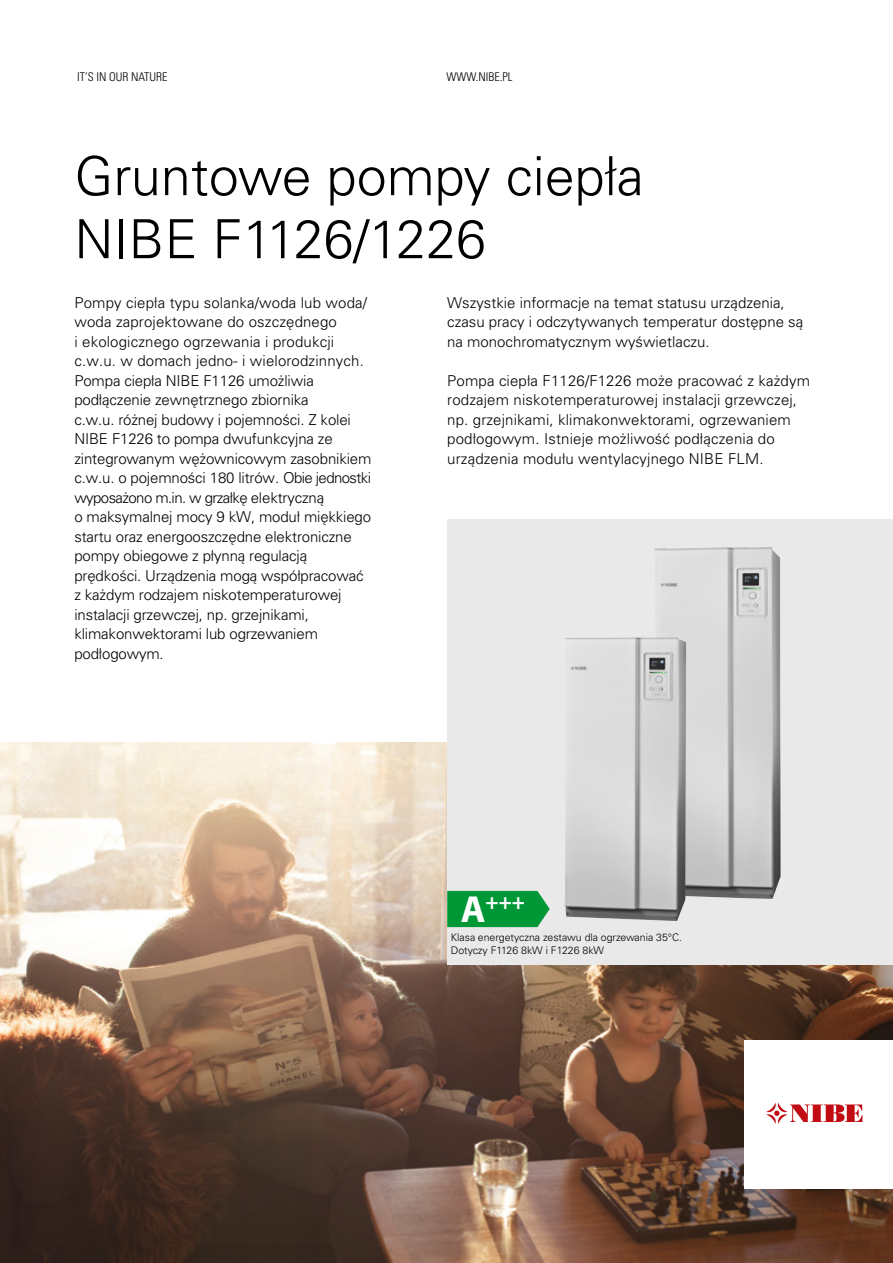
<style>
.page{position:relative;width:893px;height:1263px;background:#fff}
.page>*{position:absolute;margin:0;border:0;box-sizing:border-box;transform-origin:0 0}
.t1{font:300 54px/63px "Univers LT Pro 45";color:#000}
.t2{font:700 22.05px "Myriad Pro";color:#fff}
.t3{font:300 15px/19.5px "Univers LT Pro 45";letter-spacing:-.01em;color:#000}
.t4{font:300 15px/19.5px "Univers LT Pro 45";letter-spacing:.01em;color:#000}
.t5{font:300 condensed 12px "Univers LT Pro";color:#000}
.t6{font:300 10.5px/12.6px "Univers LT Pro 45";color:#000}
.s1{font-size:37.95px}
</style>
<div class="page">
<img style="left:0;top:742px;width:893px;height:521px">
<div style="left:447px;top:519px;width:446px;height:445px;background:#eae9e9"></div>
<img style="left:654px;top:547px;width:127px;height:352px">
<img style="left:564px;top:637px;width:122px;height:284px">
<div style="left:744px;top:1040px;width:149px;height:148px;background:#fff"></div>
<svg style="left:766px;top:1102px;width:96px;height:22px"></svg>
<svg style="left:447px;top:891px;width:103px;height:36px;background:#0f9d41"></svg>
<p class="t5" style="left:77px;top:69px;width:92px">IT’S IN OUR NATURE</p>
<p class="t5" style="left:446px;top:69px;width:67px">WWW.NIBE.PL</p>
<h1 class="t1" style="left:74px;top:144px;width:571px">Gruntowe pompy ciepła<br>NIBE F1126/1226</h1>
<p class="t3" style="left:74px;top:292px;width:298px">Pompy ciepła typu solanka/woda lub woda/ woda zaprojektowane do oszczędnego<br>i ekologicznego ogrzewania i produkcji c.w.u. w domach jedno- i wielorodzinnych.<br>Pompa ciepła NIBE F1126 umożliwia podłączenie zewnętrznego zbiornika<br>c.w.u. różnej budowy i pojemności. Z kolei NIBE F1226 to pompa dwufunkcyjna ze zintegrowanym wężownicowym zasobnikiem c.w.u. o pojemności 180 litrów. Obie jednostki wyposażono m.in. w grzałkę elektryczną<br>o maksymalnej mocy 9 kW, moduł miękkiego startu oraz energooszczędne elektroniczne pompy obiegowe z płynną regulacją prędkości. Urządzenia mogą współpracować z każdym rodzajem niskotemperaturowej instalacji grzewczej, np. grzejnikami, klimakonwektorami lub ogrzewaniem podłogowym.</p>
<p class="t3" style="left:447px;top:292px;width:357px">Wszystkie informacje na temat statusu urządzenia, czasu pracy i odczytywanych temperatur dostępne są na monochromatycznym wyświetlaczu.</p>
<p class="t4" style="left:447px;top:370px;width:364px">Pompa ciepła F1126/F1226 może pracować z każdym rodzajem niskotemperaturowej instalacji grzewczej, np. grzejnikami, klimakonwektorami, ogrzewaniem podłogowym. Istnieje możliwość podłączenia do urządzenia modułu wentylacyjnego NIBE FLM.</p>
<h2 class="t2" style="left:461px;top:887px;width:66px"><span class="s1">A</span>+++</h2>
<p class="t6" style="left:451px;top:931px;width:233px">Klasa energetyczna zestawu dla ogrzewania 35°C.<br>Dotyczy F1126 8kW i F1226 8kW</p>
</div>
